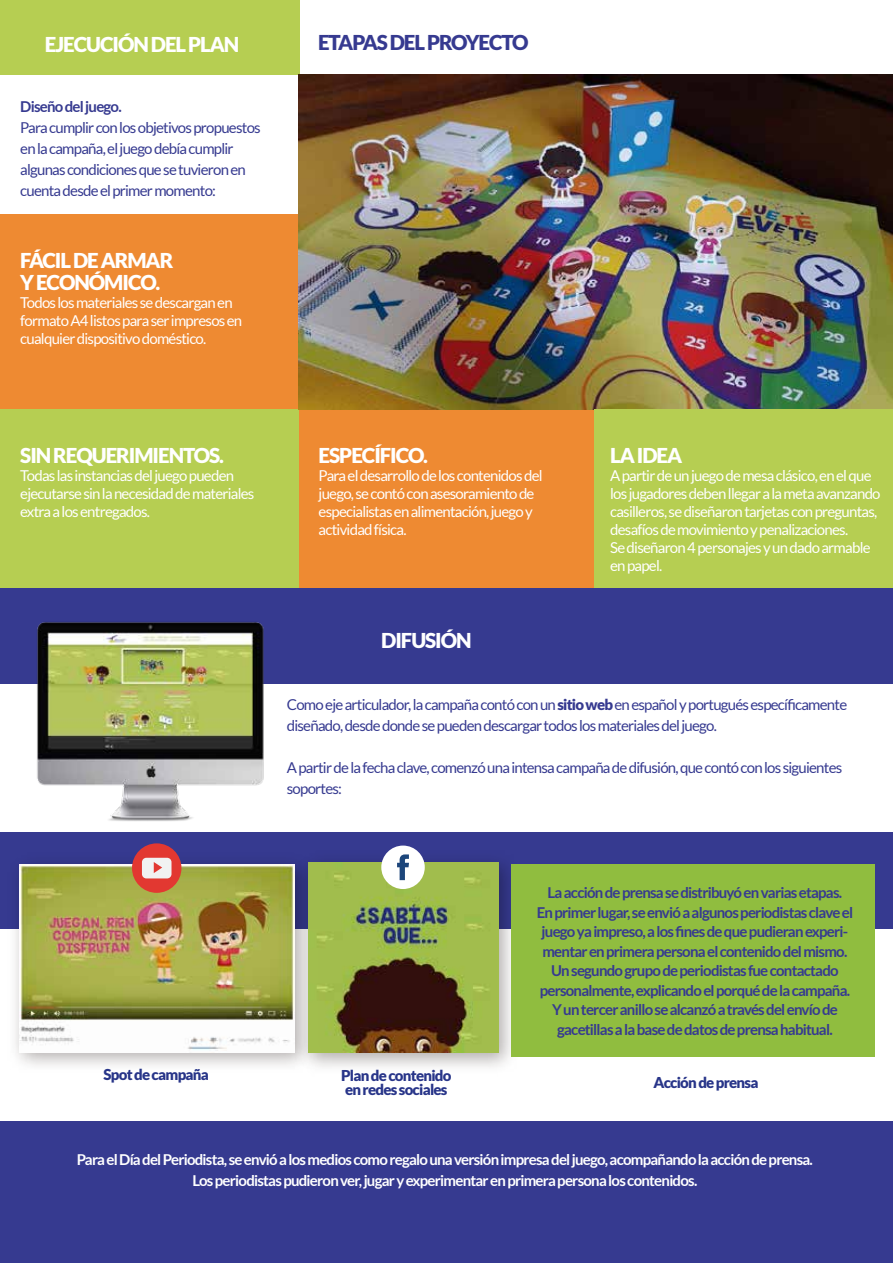
<style>
.page{position:relative;width:893px;height:1263px;background:#fff}
.page>*{position:absolute;margin:0;border:0;box-sizing:border-box;transform-origin:0 0}
.t1{font:900 20.55px/22.5px "Lato";letter-spacing:-.05em;color:#fff}
.t2{font:900 20.55px "Lato";letter-spacing:-.05em;color:#363a90}
.t3{font:15px/18px "Lato";letter-spacing:-.05em;color:#fff}
.t4{font:15px/21px "Lato";letter-spacing:-.05em;color:#363a90}
.t5{font:700 15px/19.5px "Lato";letter-spacing:-.05em;color:#363a90;text-align:center}
.t6{font:700 15px/21px "Lato";letter-spacing:-.05em;color:#fff;text-align:center}
.t7{font:900 15px/13.5px "Lato";letter-spacing:-.05em;color:#283589}
.s1{font-weight:900}
</style>
<div class="page">
<div style="left:0;top:587px;width:893px;height:96px;background:#363a90"></div>
<div style="left:0;top:1121px;width:893px;height:142px;background:#363a90"></div>
<div style="left:0;top:832px;width:893px;height:96px;background:#363a90"></div>
<div style="left:0;top:214px;width:299px;height:195px;background:#ee8a32"></div>
<div style="left:298px;top:409px;width:299px;height:179px;background:#ee8a32"></div>
<div style="left:0;top:0;width:299px;height:75px;background:#b6ce52"></div>
<div style="left:0;top:410px;width:299px;height:178px;background:#b6ce52"></div>
<img style="left:298px;top:75px;width:595px;height:334px">
<div style="left:594px;top:410px;width:299px;height:178px;background:#b6ce52"></div>
<img style="left:0;top:622px;width:316px;height:199px">
<img style="left:2px;top:846px;width:288px;height:220px">
<img style="left:19px;top:864px;width:271px;height:188px">
<div style="left:132px;top:843px;width:49px;height:50px;background:#e23831;border-radius:50%"></div>
<svg style="left:142px;top:858px;width:29px;height:20px"></svg>
<img style="left:290px;top:861px;width:235px;height:206px">
<img style="left:308px;top:863px;width:190px;height:190px">
<div style="left:381px;top:845px;width:44px;height:44px;background:#fff;border-radius:50%"></div>
<svg style="left:397px;top:854px;width:12px;height:26px"></svg>
<div style="left:512px;top:864px;width:362px;height:192px;background:#90bd3f"></div>
<h1 class="t1" style="left:45px;top:33px;width:196px">EJECUCIÓN DEL PLAN</h1>
<p class="t5" style="left:20px;top:97px;width:103px">Diseño del juego.</p>
<p class="t4" style="left:20px;top:117px;width:242px">Para cumplir con los objetivos propuestos en la campaña, el juego debía cumplir algunas condiciones que se tuvieron en cuenta desde el primer momento:</p>
<h1 class="t1" style="left:20px;top:249px;width:155px">FÁCIL DE ARMAR<br>Y ECONÓMICO.</h1>
<p class="t3" style="left:20px;top:294px;width:224px">Todos los materiales se descargan en formato A4 listos para ser impresos en cualquier dispositivo doméstico.</p>
<h1 class="t2" style="left:318px;top:31px;width:212px">ETAPAS DEL PROYECTO</h1>
<h1 class="t1" style="left:20px;top:444px;width:205px">SIN REQUERIMIENTOS.</h1>
<p class="t3" style="left:20px;top:466px;width:236px">Todas las instancias del juego pueden ejecutarse sin la necesidad de materiales extra a los entregados.</p>
<h1 class="t1" style="left:319px;top:444px;width:111px">ESPECÍFICO.</h1>
<p class="t3" style="left:319px;top:466px;width:225px">Para el desarrollo de los contenidos del juego, se contó con asesoramiento de especialistas en alimentación, juego y actividad física.</p>
<h1 class="t1" style="left:381px;top:628px;width:92px">DIFUSIÓN</h1>
<h1 class="t1" style="left:610px;top:444px;width:74px">LA IDEA</h1>
<p class="t3" style="left:610px;top:466px;width:272px">A partir de un juego de mesa clásico, en el que los jugadores deben llegar a la meta avanzando casilleros, se diseñaron tarjetas con preguntas, desafíos de movimiento y penalizaciones.<br>Se diseñaron 4 personajes y un dado armable en papel.</p>
<p class="t4" style="left:287px;top:694px;width:562px">Como eje articulador, la campaña contó con un <span class="s1">sitio web</span> en español y portuguésespecíficamente diseñado, desde donde se pueden descargar todos los materiales del juego.</p>
<p class="t4" style="left:287px;top:757px;width:557px">A partir de la fecha clave, comenzó una intensa campaña de difusión, que contó con los siguientes soportes:</p>
<p class="t5" style="left:537px;top:882px;width:318px">La acción de prensa se distribuyó en varias etapas.<br>En primer lugar, se envió a algunos periodistas clave el juego ya impreso, a los fines de que pudieran experi&shy;mentar en primera persona el contenido del mismo.<br>Un segundo grupo de periodistas fue contactado personalmente, explicando el porqué de la campaña.<br>Y un tercer anillo se alcanzó a través del envío de gacetillas a la base de datos de prensa habitual.</p>
<p class="t7" style="left:103px;top:1067px;width:107px">Spot de campaña</p>
<p class="t7" style="left:341px;top:1069px;width:112px">Plan de contenido en redes sociales</p>
<p class="t7" style="left:653px;top:1075px;width:107px">Acción de prensa</p>
<p class="t6" style="left:77px;top:1149px;width:738px">Para el Día del Periodista, se envió a los medios como regalo una versión impresa del juego, acompañando la acción de prensa.<br>Los periodistas pudieron ver, jugar y experimentar en primera persona los contenidos.</p>
</div>
